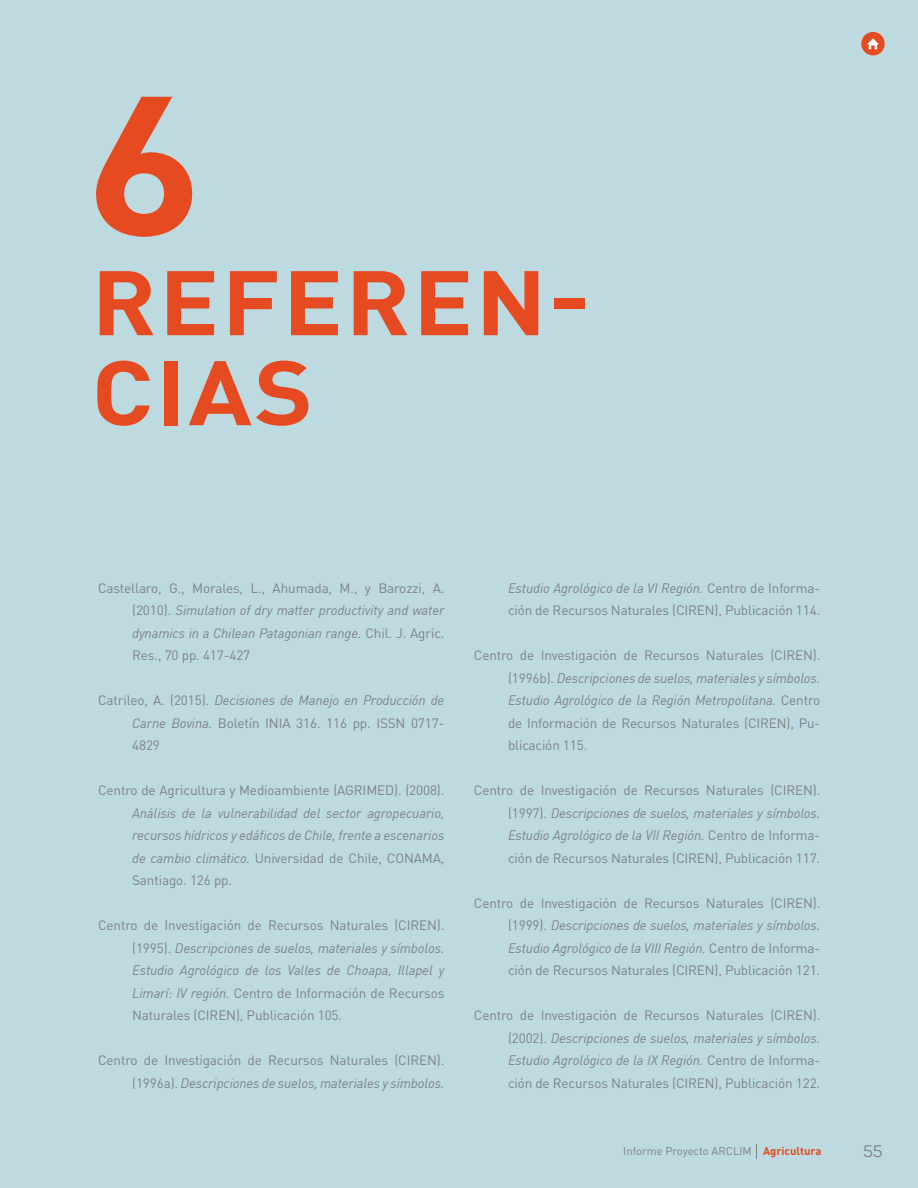
<style>
.page{position:relative;width:918px;height:1188px;background:#bcdae0}
.page>*{position:absolute;margin:0;border:0;box-sizing:border-box;transform-origin:0 0}
.NUMERO_SECCION{font:700 195px "DIN Pro";color:#e54a20;scale:1.11 1}
.TITULO_SECCION{font:700 90px "DIN Pro";letter-spacing:.02em;color:#e54a20;scale:1.11 1}
.t1{font:16.5px "Panton";color:#808285}
.Referencias_Normal{font:13.5px/22.5px "DIN Pro";letter-spacing:-.01em;color:#808285;text-align:justify}
.Referencias_Normal-2{font:italic 13.5px/22.5px "DIN";letter-spacing:-.01em;color:#808285;text-align:justify}
.t2{font:11.25px "DIN Pro";color:#808285}
.s1{font-family:"DIN";font-style:italic}
.s2{font-family:"DIN Pro";font-style:normal}
.s3{font-weight:700;color:#e54a20}
</style>
<div class="page">
<div style="left:861px;top:32px;width:24px;height:23px;background:#e54a20;border-radius:50%"></div>
<svg style="left:867px;top:38px;width:12px;height:11px"></svg>
<svg style="left:756px;top:1144px;width:1px;height:15px"></svg>
<p class="NUMERO_SECCION" style="left:86px;top:3px;width:107px">6</p>
<p class="TITULO_SECCION" style="left:91px;top:228px;width:451px">REFEREN-</p>
<p class="TITULO_SECCION" style="left:91px;top:318px;width:201px">CIAS</p>
<p class="Referencias_Normal" style="left:132px;top:576px;width:314px;text-indent:-34px">Castellaro, G., Morales, L., Ahumada, M., y Barozzi, A. (2010). <span class="s1">Simulation of dry matter productivity and water dynamics in a Chilean Patagonian range.</span> Chil. J. Agric.<br>Res., 70 pp. 417-427</p>
<p class="Referencias_Normal" style="left:132px;top:689px;width:314px;text-indent:-34px">Catrileo, A. (2015). <span class="s1">Decisiones de Manejo en Producción de Carne Bovina.</span> Boletín INIA 316. 116 pp. ISSN 0717- 4829</p>
<p class="Referencias_Normal-2" style="left:132px;top:779px;width:314px;text-indent:-34px"><span class="s2">Centro de Agricultura y Medioambiente (AGRIMED). (2008).<br></span>Análisis de la vulnerabilidad del sector agropecuario, recursos hídricos y edáficos de Chile, frente a escenarios de cambio climático. <span class="s2">Universidad de Chile, CONAMA, Santiago. 126 pp.</span></p>
<p class="Referencias_Normal" style="left:132px;top:914px;width:314px;text-indent:-34px">Centro de Investigación de Recursos Naturales (CIREN). (1995). <span class="s1">Descripciones de suelos, materiales y símbolos.<br>Estudio Agrológico de los Valles de Choapa, Illapel y Limarí: IV región.</span> Centro de Información de Recursos Naturales (CIREN), Publicación 105.</p>
<p class="Referencias_Normal" style="left:98px;top:1049px;width:348px;text-align:right">Centro de Investigación de Recursos Naturales (CIREN). (1996a). <span class="s1">Descripciones de suelos, materiales y símbolos.</span></p>
<p class="Referencias_Normal" style="left:508px;top:576px;width:314px"><span class="s1">Estudio Agrológico de la VI Región.</span> Centro de Informa&shy;ción de Recursos Naturales (CIREN), Publicación 114.</p>
<p class="Referencias_Normal" style="left:508px;top:644px;width:314px;text-indent:-34px">Centro de Investigación de Recursos Naturales (CIREN). (1996b). <span class="s1">Descripciones de suelos, materiales y símbolos.<br>Estudio Agrológico de la Región Metropolitana.</span> Centro de Información de Recursos Naturales (CIREN), Pu&shy;blicación 115.</p>
<p class="Referencias_Normal" style="left:508px;top:779px;width:314px;text-indent:-34px">Centro de Investigación de Recursos Naturales (CIREN). (1997). <span class="s1">Descripciones de suelos, materiales y símbolos.<br>Estudio Agrológico de la VII Región.</span> Centro de Informa&shy;ción de Recursos Naturales (CIREN), Publicación 117.</p>
<p class="Referencias_Normal" style="left:508px;top:891px;width:314px;text-indent:-34px">Centro de Investigación de Recursos Naturales (CIREN). (1999). <span class="s1">Descripciones de suelos, materiales y símbolos.<br>Estudio Agrológico de la VIII Región.</span> Centro de Informa&shy;ción de Recursos Naturales (CIREN), Publicación 121.</p>
<p class="Referencias_Normal" style="left:508px;top:1004px;width:314px;text-indent:-34px">Centro de Investigación de Recursos Naturales (CIREN). (2002). <span class="s1">Descripciones de suelos, materiales y símbolos.<br>Estudio Agrológico de la IX Región.</span> Centro de Informa&shy;ción de Recursos Naturales (CIREN), Publicación 122.</p>
<p class="t2" style="left:623px;top:1143px;width:200px">Informe Proyecto ARCLIM <span class="s3">Agricultura</span></p>
<p class="t1" style="left:863px;top:1141px;width:21px">55</p>
</div>
